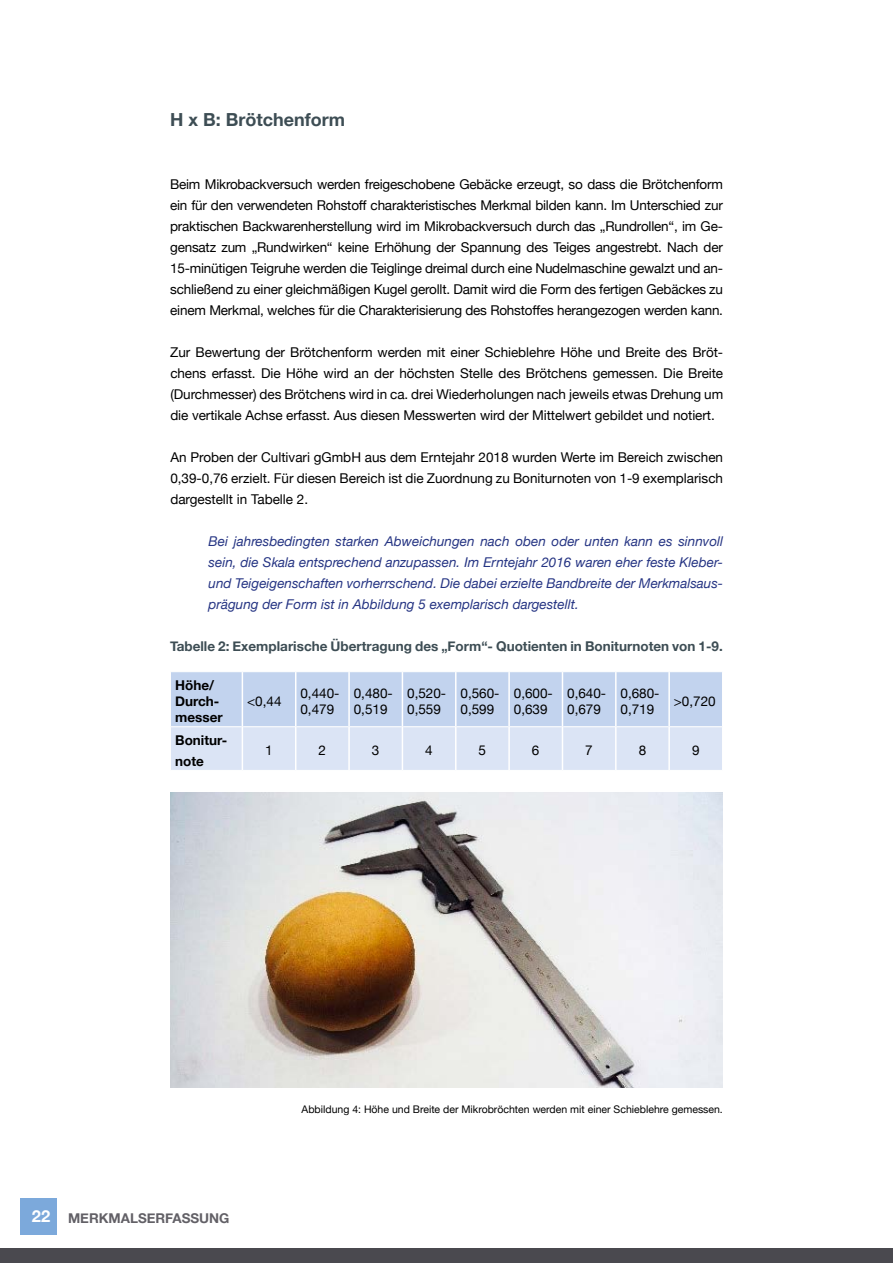
<style>
.page{position:relative;width:893px;height:1263px;background:#fff}
.page>*{position:absolute;margin:0;border:0;box-sizing:border-box;transform-origin:0 0}
.t1{font:700 18px "Helvetica Neue";color:#3d4d54}
.t2{font:13.5px/21px "Helvetica Neue";letter-spacing:-.005em;color:#000}
.t3{font:italic 13.5px/21px "Helvetica Neue";color:#253483;text-align:justify}
.t4{font:700 13.5px "Helvetica Neue";color:#3d4d54}
.t5{font:700 13.5px/16.2px "Helvetica Neue";color:#000}
.t6{font:700 13.5px "Helvetica Neue";color:#626066}
.t7{font:10.5px "Helvetica Neue";color:#000}
.s1{font-size:16.5px;color:#fff}
</style>
<div class="page">
<div style="left:0;top:1248px;width:893px;height:15px;background:#4a494f"></div>
<div style="left:20px;top:1199px;width:36px;height:36px;background:#7ca9db"></div>
<svg style="left:171px;top:672px;width:551px;height:98px;background:#cddaf1"></svg>
<hr style="left:170px;top:726px;width:72px;height:1px;background:#fff">
<hr style="left:243px;top:726px;width:52px;height:1px;background:#fff">
<hr style="left:296px;top:726px;width:52px;height:1px;background:#fff">
<hr style="left:350px;top:726px;width:52px;height:1px;background:#fff">
<hr style="left:403px;top:726px;width:52px;height:1px;background:#fff">
<hr style="left:456px;top:726px;width:52px;height:1px;background:#fff">
<hr style="left:510px;top:726px;width:52px;height:1px;background:#fff">
<hr style="left:563px;top:726px;width:52px;height:1px;background:#fff">
<hr style="left:617px;top:726px;width:51px;height:1px;background:#fff">
<hr style="left:670px;top:726px;width:53px;height:1px;background:#fff">
<hr style="left:242px;top:672px;width:1px;height:55px;background:#fff">
<hr style="left:242px;top:727px;width:1px;height:43px;background:#fff">
<hr style="left:295px;top:672px;width:1px;height:55px;background:#fff">
<hr style="left:348px;top:672px;width:2px;height:55px;background:#fff">
<hr style="left:402px;top:672px;width:1px;height:55px;background:#fff">
<hr style="left:455px;top:672px;width:1px;height:55px;background:#fff">
<hr style="left:508px;top:672px;width:2px;height:55px;background:#fff">
<hr style="left:562px;top:672px;width:1px;height:55px;background:#fff">
<hr style="left:615px;top:672px;width:2px;height:55px;background:#fff">
<hr style="left:668px;top:672px;width:2px;height:55px;background:#fff">
<hr style="left:295px;top:727px;width:1px;height:43px;background:#fff">
<hr style="left:348px;top:727px;width:2px;height:43px;background:#fff">
<hr style="left:402px;top:727px;width:1px;height:43px;background:#fff">
<hr style="left:455px;top:727px;width:1px;height:43px;background:#fff">
<hr style="left:508px;top:727px;width:2px;height:43px;background:#fff">
<hr style="left:562px;top:727px;width:1px;height:43px;background:#fff">
<hr style="left:615px;top:727px;width:2px;height:43px;background:#fff">
<hr style="left:668px;top:727px;width:2px;height:43px;background:#fff">
<img style="left:170px;top:792px;width:553px;height:295px">
<h1 class="t1" style="left:170px;top:105px;width:177px">H x B: Brötchenform</h1>
<p class="t2" style="left:170px;top:174px;width:554px;text-align:justify">Beim Mikrobackversuch werden freigeschobene Gebäcke erzeugt, so dass die Brötchenform ein für den verwendeten Rohstoff charakteristisches Merkmal bilden kann. Im Unterschied zur praktischen Backwarenherstellung wird im Mikrobackversuch durch das „Rundrollen“, im Ge&shy;gensatz zum „Rundwirken“ keine Erhöhung der Spannung des Teiges angestrebt. Nach der 15-minütigen Teigruhe werden die Teiglinge dreimal durch eine Nudelmaschine gewalzt und an&shy;schließend zu einer gleichmäßigen Kugel gerollt. Damit wird die Form des fertigen Gebäckes zu einem Merkmal, welches für die Charakterisierung des Rohstoffes herangezogen werden kann.</p>
<p class="t2" style="left:170px;top:343px;width:554px;text-align:justify">Zur Bewertung der Brötchenform werden mit einer Schieblehre Höhe und Breite des Bröt&shy;chens erfasst. Die Höhe wird an der höchsten Stelle des Brötchens gemessen. Die Breite (Durchmesser) des Brötchens wird in ca. drei Wiederholungen nach jeweils etwas Drehung um die vertikale Achse erfasst. Aus diesen Messwerten wird der Mittelwert gebildet und notiert.</p>
<p class="t2" style="left:170px;top:448px;width:554px;text-align:justify">An Proben der Cultivari gGmbH aus dem Erntejahr 2018 wurden Werte im Bereich zwischen 0,39-0,76 erzielt. Für diesen Bereich ist die Zuordnung zu Boniturnoten von 1-9 exemplarisch dargestellt in Tabelle 2.</p>
<p class="t3" style="left:209px;top:532px;width:516px">Bei jahresbedingten starken Abweichungen nach oben oder unten kann es sinnvoll sein, die Skala entsprechend anzupassen. Im Erntejahr 2016 waren eher feste Kleber&shy;und Teigeigenschaften vorherrschend. Die dabei erzielte Bandbreite der Merkmalsaus&shy;prägung der Form ist in Abbildung 5 exemplarisch dargestellt.</p>
<p class="t4" style="left:170px;top:636px;width:554px">Tabelle 2: Exemplarische Übertragung des „Form“- Quotienten in Boniturnoten von 1-9.</p>
<p class="t5" style="left:175px;top:677px;width:49px">Höhe/<br>Durch&shy;messer</p>
<p class="t2" style="left:247px;top:691px;width:36px">&lt;0,44</p>
<p class="t2" style="left:300px;top:685px;width:41px;line-height:16.2px">0,440-<br>0,479</p>
<p class="t2" style="left:354px;top:685px;width:41px;line-height:16.2px">0,480-<br>0,519</p>
<p class="t2" style="left:407px;top:685px;width:41px;line-height:16.2px">0,520-<br>0,559</p>
<p class="t2" style="left:460px;top:685px;width:41px;line-height:16.2px">0,560-<br>0,599</p>
<p class="t2" style="left:514px;top:685px;width:41px;line-height:16.2px">0,600-<br>0,639</p>
<p class="t2" style="left:567px;top:685px;width:41px;line-height:16.2px">0,640-<br>0,679</p>
<p class="t2" style="left:620px;top:685px;width:41px;line-height:16.2px">0,680-<br>0,719</p>
<p class="t2" style="left:674px;top:691px;width:43px">&gt;0,720</p>
<p class="t5" style="left:175px;top:730px;width:54px;line-height:21px">Bonitur&shy;note</p>
<p class="t2" style="left:265px;top:740px;width:9px">1</p>
<p class="t2" style="left:319px;top:740px;width:9px">2</p>
<p class="t2" style="left:372px;top:740px;width:9px">3</p>
<p class="t2" style="left:425px;top:740px;width:9px">4</p>
<p class="t2" style="left:479px;top:740px;width:9px">5</p>
<p class="t2" style="left:532px;top:740px;width:9px">6</p>
<p class="t2" style="left:585px;top:740px;width:9px">7</p>
<p class="t2" style="left:639px;top:740px;width:9px">8</p>
<p class="t2" style="left:692px;top:740px;width:9px">9</p>
<p class="t6" style="left:32px;top:1208px;width:199px"><span class="s1">22</span> MERKMALSERFASSUNG</p>
<p class="t7" style="left:302px;top:1102px;width:423px">Abbildung 4: Höhe und Breite der Mikrobröchten werden mit einer Schieblehre gemessen.</p>
</div>
